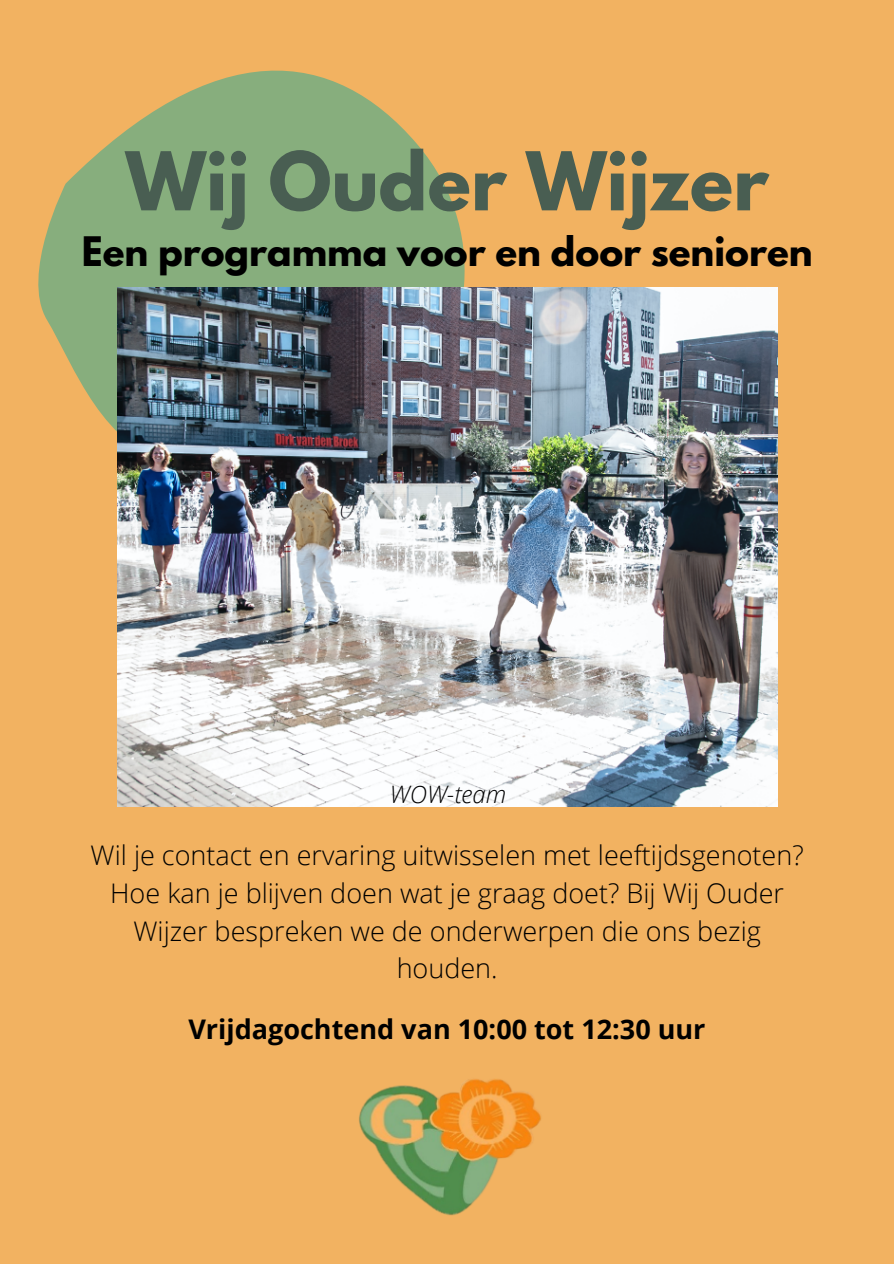
<style>
.page{position:relative;width:894px;height:1264px;background:#fff}
.page>*{position:absolute;margin:0;border:0;box-sizing:border-box;transform-origin:0 0}
.t1{font:700 71.7px "League Spartan";color:#495e52}
.t2{font:700 36px "League Spartan";color:#000}
.t3{font:300 27px/37.5px "Open Sans";color:#000;text-align:center}
.t4{font:700 27px "Open Sans";color:#000}
.t5{font:italic 300 24px "Open Sans";color:#000}
</style>
<div class="page">
<div style="left:0;top:0;width:893px;height:1263px;background:#f2b261"></div>
<svg style="left:38px;top:70px;width:427px;height:362px;fill:#87ae7d"></svg>
<img style="left:117px;top:287px;width:660px;height:519px">
<img style="left:359px;top:1079px;width:182px;height:137px">
<h1 class="t1" style="left:125px;top:146px;width:644px">Wij Ouder Wijzer</h1>
<h2 class="t2" style="left:82px;top:234px;width:732px">Een programma voor en door senioren</h2>
<p class="t5" style="left:390px;top:776px;width:118px">WOW-team</p>
<p class="t3" style="left:91px;top:836px;width:714px">Wil je contact en ervaring uitwisselen met leeftijdsgenoten?<br>Hoe kan je blijven doen wat je graag doet? Bij Wij Ouder Wijzer bespreken we de onderwerpen die ons bezig houden.</p>
<p class="t4" style="left:188px;top:1010px;width:518px">Vrijdagochtend van 10:00 tot 12:30 uur</p>
</div>
